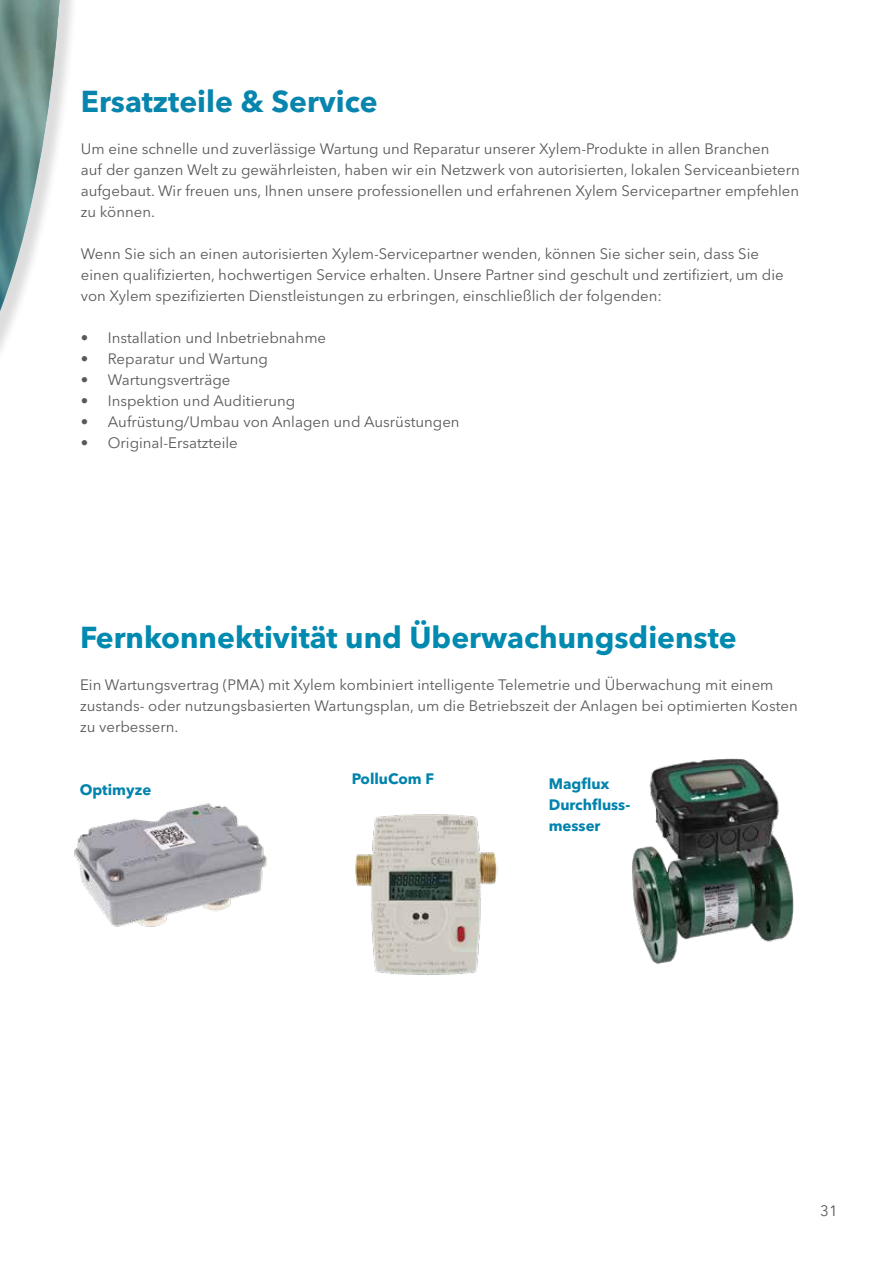
<style>
.page{position:relative;width:893px;height:1263px;background:#fff}
.page>*{position:absolute;margin:0;border:0;box-sizing:border-box;transform-origin:0 0}
.t1{font:700 30px "Avenir Next LT Pro";color:#008ab0}
.t2{font:700 30px "Avenir Next LT Pro";color:#0885ad}
.t3{font:15px/21px "Avenir Next LT Pro";color:#58595b}
.t4{font:700 15px/21px "Avenir Next LT Pro";color:#0083ad}
</style>
<div class="page">
<img style="left:74px;top:803px;width:193px;height:124px">
<img style="left:355px;top:814px;width:143px;height:161px">
<img style="left:632px;top:758px;width:162px;height:206px">
<div style="left:0;top:0;width:80px;height:515px;background:#000;opacity:.14"></div>
<svg style="left:0;top:0;width:61px;height:515px"></svg>
<img style="left:0;top:0;width:60px;height:311px">
<h1 class="t2" style="left:81px;top:83px;width:298px">Ersatzteile &amp; Service</h1>
<p class="t3" style="left:81px;top:138px;width:721px">Um eine schnelle und zuverlässige Wartung und Reparatur unserer Xylem-Produkte in allen Branchen<br>auf der ganzen Welt zu gewährleisten, haben wir ein Netzwerk von autorisierten, lokalen Serviceanbietern aufgebaut. Wir freuen uns, Ihnen unsere professionellen und erfahrenen Xylem Servicepartner empfehlen zu können.</p>
<p class="t3" style="left:81px;top:243px;width:704px">Wenn Sie sich an einen autorisierten Xylem-Servicepartner wenden, können Sie sicher sein, dass Sie einen qualifizierten, hochwertigen Service erhalten. Unsere Partner sind geschult und zertifiziert, um die von Xylem spezifizierten Dienstleistungen zu erbringen, einschließlich der folgenden:</p>
<p class="t3" style="left:81px;top:327px;width:247px">• Installation und Inbetriebnahme</p>
<p class="t3" style="left:81px;top:348px;width:189px">• Reparatur und Wartung</p>
<p class="t3" style="left:81px;top:369px;width:151px">• Wartungsverträge</p>
<p class="t3" style="left:81px;top:390px;width:216px">• Inspektion und Auditierung</p>
<p class="t3" style="left:81px;top:411px;width:380px">• Aufrüstung/Umbau von Anlagen und Ausrüstungen</p>
<p class="t3" style="left:81px;top:432px;width:159px">• Original-Ersatzteile</p>
<h1 class="t1" style="left:80px;top:619px;width:658px">Fernkonnektivität und Überwachungsdienste</h1>
<p class="t3" style="left:80px;top:674px;width:719px">Ein Wartungsvertrag (PMA) mit Xylem kombiniert intelligente Telemetrie und Überwachung mit einem zustands- oder nutzungsbasierten Wartungsplan, um die Betriebszeit der Anlagen bei optimierten Kosten zu verbessern.</p>
<p class="t4" style="left:352px;top:768px;width:84px">PolluCom F</p>
<p class="t4" style="left:80px;top:779px;width:73px">Optimyze</p>
<p class="t4" style="left:549px;top:773px;width:83px">Magflux<br>Durchfluss&shy;messer</p>
<p class="t3" style="left:820px;top:1201px;width:19px">31</p>
</div>
